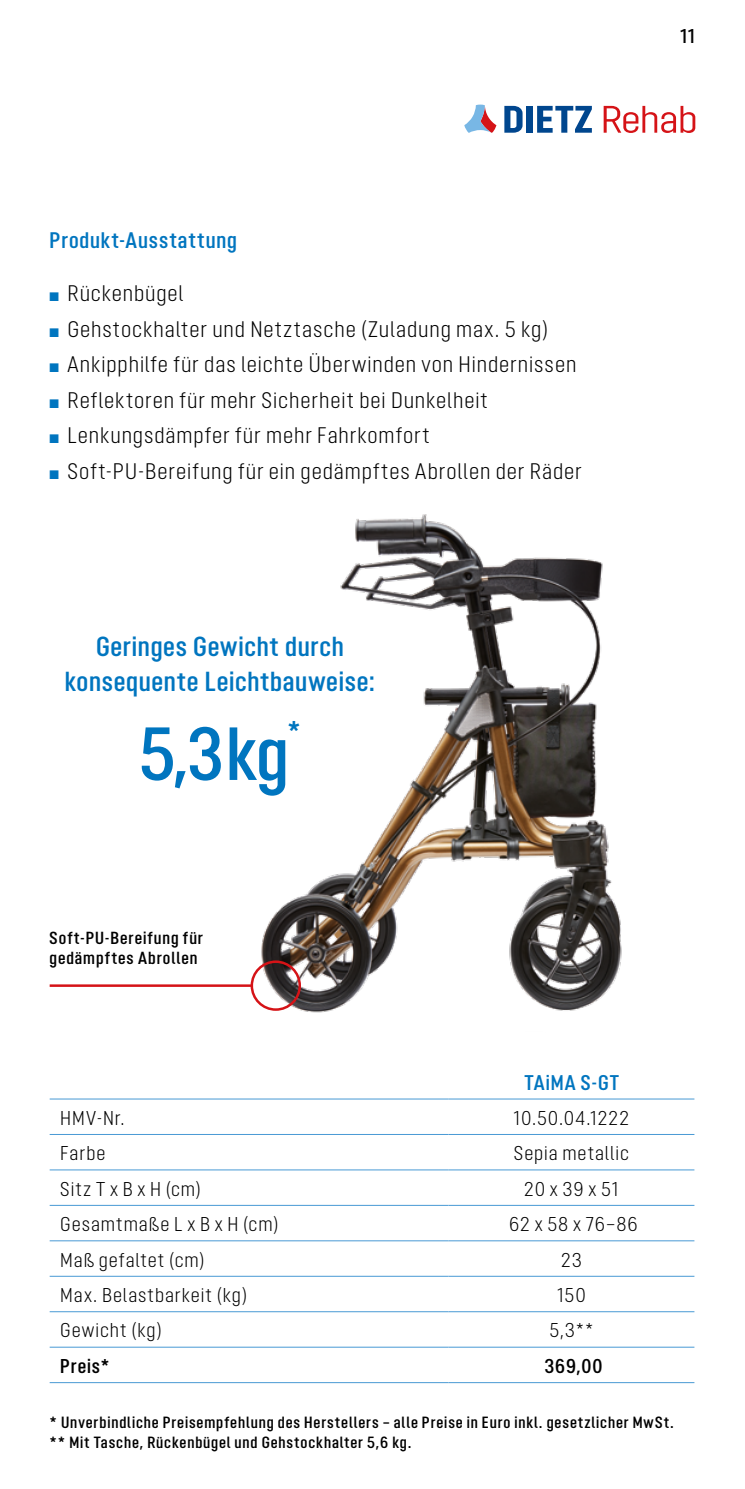
<style>
.page{position:relative;width:745px;height:1489px;background:#fff}
.page>*{position:absolute;margin:0;border:0;box-sizing:border-box;transform-origin:0 0}
.t1{font:600 75px "Opinion Pro Condensed";color:#0075bf}
.t2{font:600 30px "Opinion Pro Condensed";color:#0075bf}
.t3{font:600 27.5px/35.5px "Opinion Pro Condensed";letter-spacing:.025em;color:#0075bf;text-align:center}
.t4{font:300 22.5px "Opinion Pro Condensed";letter-spacing:.04em;color:#000}
.t5{font:600 22.5px "Opinion Pro Condensed";letter-spacing:.045em;color:#0075bf}
.t6{font:600 21.25px "Opinion Pro Condensed";letter-spacing:.05em;color:#0075bf}
.t7{font:300 20px "Opinion Pro Condensed";letter-spacing:.045em;color:#000}
.t8{font:600 20px "Opinion Pro Condensed";letter-spacing:.045em;color:#000}
.t9{font:600 17.5px/20px "Opinion Pro Condensed";letter-spacing:.055em;color:#000}
.t10{font:600 16.25px/20px "Opinion Pro Condensed";letter-spacing:.055em;color:#000}
.s1{color:#0075bf}
</style>
<div class="page">
<img style="left:231px;top:514px;width:391px;height:499px">
<div style="left:250px;top:960px;width:51px;height:50px;border:2px solid #d51317;border-radius:50%"></div>
<hr style="left:50px;top:984px;width:201px;height:2px;background:#d51317">
<hr style="left:50px;top:1098px;width:398px;height:1px;background:#4899d4">
<hr style="left:448px;top:1098px;width:246px;height:1px;background:#4899d4">
<hr style="left:50px;top:1133px;width:398px;height:1px;background:#4899d4">
<hr style="left:448px;top:1133px;width:246px;height:1px;background:#4899d4">
<hr style="left:50px;top:1169px;width:398px;height:1px;background:#4899d4">
<hr style="left:448px;top:1169px;width:246px;height:1px;background:#4899d4">
<hr style="left:50px;top:1204px;width:398px;height:1px;background:#4899d4">
<hr style="left:448px;top:1204px;width:246px;height:1px;background:#4899d4">
<hr style="left:50px;top:1240px;width:398px;height:1px;background:#4899d4">
<hr style="left:448px;top:1240px;width:246px;height:1px;background:#4899d4">
<hr style="left:50px;top:1275px;width:398px;height:1px;background:#4899d4">
<hr style="left:448px;top:1275px;width:246px;height:1px;background:#4899d4">
<hr style="left:50px;top:1311px;width:398px;height:1px;background:#4899d4">
<hr style="left:448px;top:1311px;width:246px;height:1px;background:#4899d4">
<hr style="left:50px;top:1346px;width:398px;height:1px;background:#4899d4">
<hr style="left:448px;top:1346px;width:246px;height:1px;background:#4899d4">
<hr style="left:50px;top:1381px;width:398px;height:1px;background:#4899d4">
<hr style="left:448px;top:1381px;width:246px;height:1px;background:#4899d4">
<svg style="left:504px;top:106px;width:18px;height:27px"></svg>
<div style="left:526px;top:106px;width:6px;height:27px;background:#00468e"></div>
<svg style="left:537px;top:106px;width:54px;height:27px"></svg>
<svg style="left:603px;top:106px;width:91px;height:27px"></svg>
<svg style="left:464px;top:105px;width:32px;height:28px"></svg>
<p class="t8" style="left:679px;top:25px;width:17px">11</p>
<p class="t5" style="left:50px;top:227px;width:188px">Produkt-Ausstattung</p>
<p class="t4" style="left:50px;top:281px;width:135px"><span class="s1">■</span> Rückenbügel</p>
<p class="t4" style="left:50px;top:316px;width:499px"><span class="s1">■</span> Gehstockhalter und Netztasche (Zuladung max. 5 kg)</p>
<p class="t4" style="left:50px;top:351px;width:528px"><span class="s1">■</span> Ankipphilfe für das leichte Überwinden von Hindernissen</p>
<p class="t4" style="left:50px;top:387px;width:439px"><span class="s1">■</span> Reflektoren für mehr Sicherheit bei Dunkelheit</p>
<p class="t4" style="left:50px;top:422px;width:381px"><span class="s1">■</span> Lenkungsdämpfer für mehr Fahrkomfort</p>
<p class="t4" style="left:50px;top:458px;width:533px"><span class="s1">■</span> Soft-PU-Bereifung für ein gedämpftes Abrollen der Räder</p>
<p class="t3" style="left:65px;top:628px;width:312px">Geringes Gewicht durch konsequente Leichtbauweise:</p>
<h1 class="t1" style="left:139px;top:710px;width:151px">5,3 kg</h1>
<h2 class="t2" style="left:287px;top:714px;width:15px">*</h2>
<p class="t9" style="left:50px;top:927px;width:155px">Soft-PU-Bereifung für gedämpftes Abrollen</p>
<p class="t6" style="left:524px;top:1070px;width:96px">TAiMA S-GT</p>
<p class="t7" style="left:60px;top:1106px;width:66px">HMV-Nr.</p>
<p class="t7" style="left:513px;top:1106px;width:117px">10.50.04.1222</p>
<p class="t7" style="left:60px;top:1141px;width:47px">Farbe</p>
<p class="t7" style="left:513px;top:1141px;width:117px">Sepia metallic</p>
<p class="t7" style="left:60px;top:1177px;width:142px">Sitz T x B x H (cm)</p>
<p class="t7" style="left:524px;top:1177px;width:96px">20 x 39 x 51</p>
<p class="t7" style="left:60px;top:1212px;width:219px">Gesamtmaße L x B x H (cm)</p>
<p class="t7" style="left:508px;top:1212px;width:130px">62 x 58 x 76–86</p>
<p class="t7" style="left:60px;top:1248px;width:146px">Maß gefaltet (cm)</p>
<p class="t7" style="left:560px;top:1248px;width:22px">23</p>
<p class="t7" style="left:60px;top:1283px;width:188px">Max. Belastbarkeit (kg)</p>
<p class="t7" style="left:556px;top:1283px;width:30px">150</p>
<p class="t7" style="left:60px;top:1318px;width:103px">Gewicht (kg)</p>
<p class="t7" style="left:549px;top:1318px;width:46px">5,3**</p>
<p class="t8" style="left:60px;top:1354px;width:51px">Preis*</p>
<p class="t8" style="left:544px;top:1354px;width:60px">369,00</p>
<p class="t10" style="left:50px;top:1412px;width:625px">* Unverbindliche Preisempfehlung des Herstellers – alle Preise in Euro inkl. gesetzlicher MwSt. ** Mit Tasche, Rückenbügel und Gehstockhalter 5,6 kg.</p>
</div>
